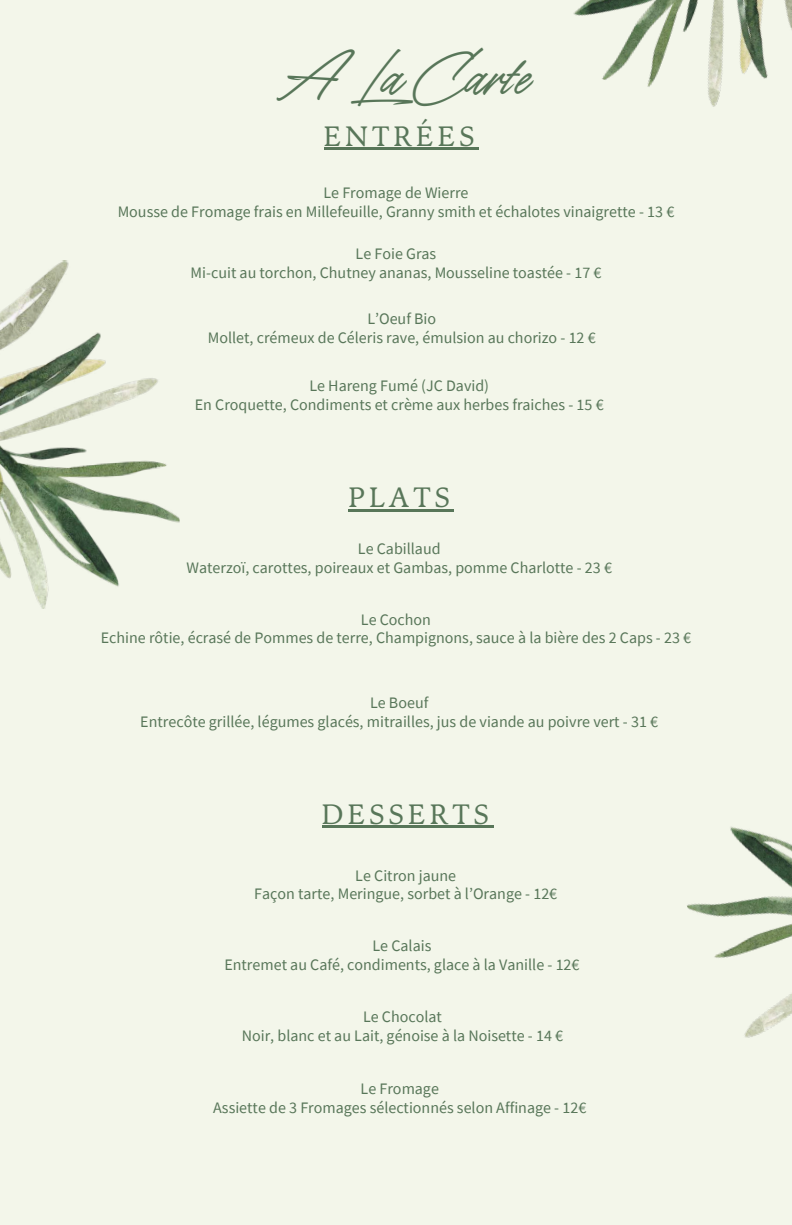
<style>
.page{position:relative;width:792px;height:1225px;background:#fff}
.page>*{position:absolute;margin:0;border:0;box-sizing:border-box;transform-origin:0 0}
.t1{font:48px "TY Script";color:#587659}
.t2{font:28px "TY Serif";letter-spacing:.15em;color:#587659}
.t3{font:16px/18.8px "Source Sans Pro";color:#587659;text-align:center}
</style>
<div class="page">
<div style="left:0;top:0;width:792px;height:1224px;background:#f3f6ea"></div>
<hr style="left:324px;top:147px;width:155px;height:2px;background:#587659">
<img style="left:573px;top:0;width:219px;height:107px">
<img style="left:0;top:260px;width:180px;height:349px">
<img style="left:687px;top:826px;width:105px;height:212px">
<hr style="left:348px;top:508px;width:106px;height:3px;background:#587659">
<hr style="left:322px;top:825px;width:171px;height:2px;background:#587659">
<h1 class="t1" style="left:277px;top:47px;width:253px">A La Carte</h1>
<h2 class="t2" style="left:324px;top:119px;width:152px">ENTRÉES</h2>
<p class="t3" style="left:118px;top:183px;width:558px">Le Fromage de Wierre<br>Mousse de Fromage frais en Millefeuille, Granny smith et échalotes vinaigrette - 13 €</p>
<p class="t3" style="left:191px;top:244px;width:412px">Le Foie Gras<br>Mi-cuit au torchon, Chutney ananas, Mousseline toastée - 17 €</p>
<p class="t3" style="left:208px;top:309px;width:389px">L’Oeuf Bio<br>Mollet, crémeux de Céleris rave, émulsion au chorizo - 12 €</p>
<p class="t3" style="left:195px;top:376px;width:410px">Le Hareng Fumé (JC David)<br>En Croquette, Condiments et crème aux herbes fraiches - 15 €</p>
<h2 class="t2" style="left:348px;top:480px;width:103px">PLATS</h2>
<p class="t3" style="left:187px;top:538px;width:427px">Le Cabillaud<br>Waterzoï, carottes, poireaux et Gambas, pomme Charlotte - 23 €</p>
<p class="t3" style="left:101px;top:609px;width:592px">Le Cochon<br>Echine rôtie, écrasé de Pommes de terre, Champignons, sauce à la bière des 2 Caps - 23 €</p>
<p class="t3" style="left:140px;top:692px;width:519px">Le Boeuf<br>Entrecôte grillée, légumes glacés, mitrailles, jus de viande au poivre vert - 31 €</p>
<h2 class="t2" style="left:322px;top:797px;width:169px">DESSERTS</h2>
<p class="t3" style="left:254px;top:865px;width:304px">Le Citron jaune<br>Façon tarte, Meringue, sorbet à l’Orange - 12€</p>
<p class="t3" style="left:224px;top:935px;width:357px">Le Calais<br>Entremet au Café, condiments, glace à la Vanille - 12€</p>
<p class="t3" style="left:242px;top:1006px;width:323px">Le Chocolat<br>Noir, blanc et au Lait, génoise à la Noisette - 14 €</p>
<p class="t3" style="left:213px;top:1078px;width:375px">Le Fromage<br>Assiette de 3 Fromages sélectionnés selon Affinage - 12€</p>
</div>
